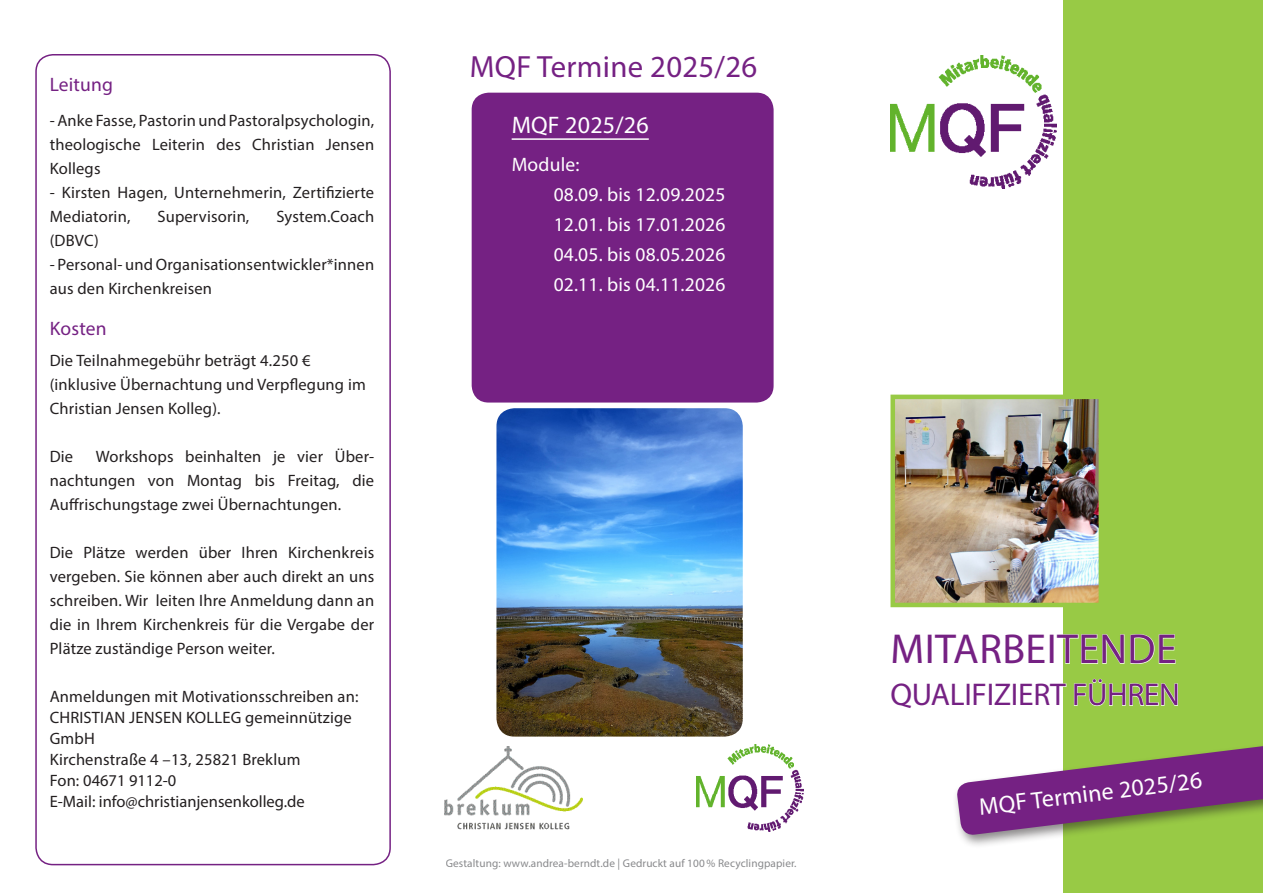
<style>
.page{position:relative;width:1263px;height:893px;background:#fff}
.page>*{position:absolute;margin:0;border:0;box-sizing:border-box;transform-origin:0 0}
.Fließtext_allgemein{font:42px "Myriad Pro";letter-spacing:.01em;color:#752183}
.Fließtext_allgemein-2{font:31.5px "Myriad Pro";letter-spacing:-.01em;color:#752183}
.Fließtext_allgemein-3{font:30.75px "Myriad Pro";letter-spacing:.01em;color:#752183}
.Fließtext_allgemein-4{font:24px "Myriad Pro";letter-spacing:.01em;color:#fff}
.Fließtext_allgemein-5{font:19.5px "Myriad Pro";letter-spacing:.01em;color:#fff}
.Fließtext_allgemein-6{font:19.5px "Myriad Pro";letter-spacing:.01em;color:#752183}
.Fließtext_allgemein-7{font:16.5px/24px "Myriad Pro";letter-spacing:.01em;color:#231f20}
.t1{font:11.25px "Myriad Pro";letter-spacing:.01em;color:#6c6d70}
</style>
<div class="page">
<div style="left:472px;top:93px;width:302px;height:310px;background:#752183;border-radius:17px"></div>
<div style="left:1063px;top:0;width:200px;height:893px;background:#98ca45"></div>
<hr style="left:512px;top:138px;width:137px;height:2px;background:#fff">
<img style="left:891px;top:55px;width:165px;height:134px">
<img style="left:445px;top:746px;width:138px;height:84px">
<div style="left:953px;top:730px;width:310px;height:119px;background:#231f20;opacity:.53"></div>
<svg style="left:956px;top:732px;width:307px;height:104px"></svg>
<img style="left:696px;top:745px;width:107px;height:86px">
<img style="left:895px;top:400px;width:203px;height:202px">
<div style="left:890px;top:395px;width:213px;height:212px;border:4px solid #98ca45"></div>
<svg style="left:1063px;top:634px;width:113px;height:30px"></svg>
<svg style="left:1063px;top:683px;width:4px;height:4px"></svg>
<svg style="left:1074px;top:679px;width:104px;height:27px"></svg>
<div style="left:35px;top:54px;width:356px;height:811px;border:2px solid #752183;border-radius:17px"></div>
<img style="left:496px;top:408px;width:247px;height:329px">
<p class="Fließtext_allgemein-6" style="left:50px;top:72px;width:65px">Leitung</p>
<p class="Fließtext_allgemein-7" style="left:50px;top:108px;width:326px;text-align:justify">- Anke Fasse, Pastorin und Pastoralpsychologin, theologische Leiterin des Christian Jensen Kollegs</p>
<p class="Fließtext_allgemein-7" style="left:50px;top:180px;width:326px">- Kirsten Hagen, Unternehmerin, Zertifizierte<br>Mediatorin,</p>
<p class="Fließtext_allgemein-7" style="left:157px;top:204px;width:93px">Supervisorin,</p>
<p class="Fließtext_allgemein-7" style="left:276px;top:204px;width:99px">System.Coach</p>
<p class="Fließtext_allgemein-7" style="left:50px;top:228px;width:51px">(DBVC)</p>
<p class="Fließtext_allgemein-7" style="left:50px;top:252px;width:326px">- Personal- und Organisationsentwickler*innen aus den Kirchenkreisen</p>
<p class="Fließtext_allgemein-6" style="left:50px;top:316px;width:58px">Kosten</p>
<p class="Fließtext_allgemein-7" style="left:50px;top:348px;width:318px">Die Teilnahmegebühr beträgt 4.250 € (inklusive Übernachtung und Verpflegung im<br>Christian Jensen Kolleg).</p>
<p class="Fließtext_allgemein-7" style="left:50px;top:444px;width:25px">Die</p>
<p class="Fließtext_allgemein-7" style="left:50px;top:444px;width:326px;text-align:justify;text-indent:46px">Workshops beinhalten je vier Über&shy;nachtungen von Montag bis Freitag, die Auffrischungstage zwei Übernachtungen.</p>
<p class="Fließtext_allgemein-7" style="left:50px;top:540px;width:326px;text-align:justify">Die Plätze werden über Ihren Kirchenkreis vergeben. Sie können aber auch direkt an uns schreiben. Wir leiten Ihre Anmeldung dann an die in Ihrem Kirchenkreis für die Vergabe der Plätze zuständige Person weiter.</p>
<p class="Fließtext_allgemein-7" style="left:50px;top:684px;width:310px">Anmeldungen mit Motivationsschreiben an:</p>
<p class="Fließtext_allgemein-7" style="left:50px;top:707px;width:304px;line-height:21px">CHRISTIAN JENSEN KOLLEG gemeinnützige<br>GmbH</p>
<p class="Fließtext_allgemein-7" style="left:50px;top:747px;width:252px">Kirchenstraße 4 –13, 25821 Breklum</p>
<p class="Fließtext_allgemein-7" style="left:50px;top:768px;width:128px">Fon: 04671 9112-0</p>
<p class="Fließtext_allgemein-7" style="left:50px;top:789px;width:257px">E-Mail: info@christianjensenkolleg.de</p>
<p class="Fließtext_allgemein-3" style="left:470px;top:48px;width:289px">MQF Termine 2025/26</p>
<p class="Fließtext_allgemein-4" style="left:512px;top:110px;width:139px">MQF 2025/26</p>
<p class="Fließtext_allgemein-5" style="left:512px;top:152px;width:69px">Module:</p>
<p class="Fließtext_allgemein-5" style="left:554px;top:182px;width:173px">08.09. bis 12.09.2025</p>
<p class="Fließtext_allgemein-5" style="left:554px;top:212px;width:173px">12.01. bis 17.01.2026</p>
<p class="Fließtext_allgemein-5" style="left:554px;top:242px;width:173px">04.05. bis 08.05.2026</p>
<p class="Fließtext_allgemein-5" style="left:554px;top:272px;width:173px">02.11. bis 04.11.2026</p>
<p class="t1" style="left:446px;top:856px;width:352px">Gestaltung: www.andrea-berndt.de | Gedruckt auf 100 % Recyclingpapier.</p>
<p class="Fließtext_allgemein" style="left:890px;top:623px;width:288px">MITARBEITENDE</p>
<p class="Fließtext_allgemein-2" style="left:890px;top:675px;width:291px">QUALIFIZIERT FÜHREN</p>
<p class="Fließtext_allgemein-4" style="left:977px;top:792px;width:226px;rotate:-7deg">MQF Termine 2025/26</p>
</div>
